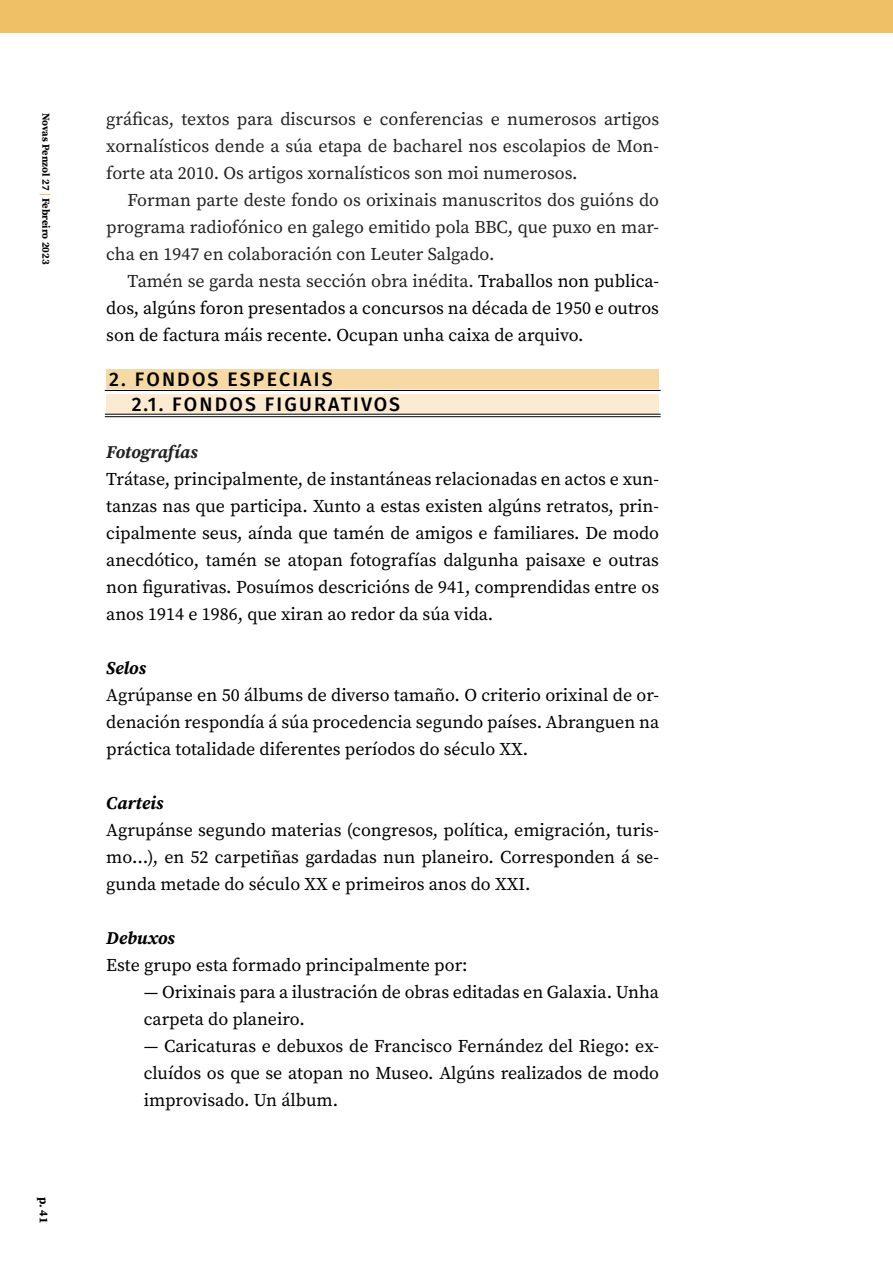
<style>
.page{position:relative;width:893px;height:1263px;background:#fff}
.page>*{position:absolute;margin:0;border:0;box-sizing:border-box;transform-origin:0 0}
.t1{font:500 19.5px "Fira Sans";letter-spacing:.11em;color:#000}
.t2{font:18px/27px "Source Serif Pro";color:#000;text-align:justify}
.t3{font:18px/27px "Source Serif Pro";color:#222;text-align:justify}
.t4{font:italic 700 18px "Source Serif Pro";color:#000}
.t5{font:italic 700 18px "Source Serif Pro";color:#222}
.t6{font:700 12px "Source Serif Pro";color:#000}
.t7{font:700 10.5px "Source Serif Pro";color:#000}
.s1{color:#f0c066}
.s2{color:#222}
</style>
<div class="page">
<div style="left:0;top:0;width:893px;height:33px;background:#f0c066"></div>
<div style="left:106px;top:369px;width:553px;height:20px;background:#f6d9a3"></div>
<hr style="left:105px;top:390px;width:556px;height:1px;background:#000">
<div style="left:106px;top:394px;width:553px;height:20px;background:#fbecd1"></div>
<hr style="left:105px;top:416px;width:556px;height:1px;background:#000">
<hr style="left:105px;top:414px;width:556px;height:1px;background:#000">
<p class="t7" style="left:53px;top:113px;width:153px;rotate:90deg">Novas Penzol 27 <span class="s1">|</span> Febreiro 2023</p>
<p class="t6" style="left:52px;top:1196px;width:28px;rotate:90deg">p. 41</p>
<p class="t3" style="left:106px;top:106px;width:554px">gráficas, textos para discursos e conferencias e numerosos artigos xornalísticos dende a súa etapa de bacharel nos escolapios de Mon&shy;forte ata 2010. Os artigos xornalísticos son moi numerosos.</p>
<p class="t3" style="left:106px;top:187px;width:554px;text-indent:21px">Forman parte deste fondo os orixinais manuscritos dos guións do programa radiofónico en galego emitido pola BBC, que puxo en mar&shy;cha en 1947 en colaboración con Leuter Salgado.</p>
<p class="t2" style="left:106px;top:268px;width:554px;text-indent:21px"><span class="s2">Tamén se garda nesta sección obra inédita.</span> Traballos non publica&shy;dos, algúns foron presentados a concursos na década de 1950 e outros son de factura máis recente. Ocupan unha caixa de arquivo.</p>
<p class="t1" style="left:109px;top:366px;width:225px">2. FONDOS ESPECIAIS</p>
<p class="t1" style="left:132px;top:391px;width:270px">2.1. FONDOS FIGURATIVOS</p>
<p class="t5" style="left:106px;top:439px;width:93px">Fotografías</p>
<p class="t2" style="left:106px;top:465px;width:554px">Trátase, principalmente, de instantáneas relacionadas en actos e xun&shy;tanzas nas que participa. Xunto a estas existen algúns retratos, prin&shy;cipalmente seus, aínda que tamén de amigos e familiares. De modo anecdótico, tamén se atopan fotografías dalgunha paisaxe e outras non figurativas. Posuímos descricións de 941, comprendidas entre os anos 1914 e 1986, que xiran ao redor da súa vida.</p>
<p class="t4" style="left:106px;top:655px;width:41px">Selos</p>
<p class="t2" style="left:106px;top:681px;width:554px">Agrúpanse en 50 álbums de diverso tamaño. O criterio orixinal de or&shy;denación respondía á súa procedencia segundo países. Abranguen na práctica totalidade diferentes períodos do século XX.</p>
<p class="t4" style="left:106px;top:790px;width:59px">Carteis</p>
<p class="t2" style="left:106px;top:816px;width:554px">Agrupánse segundo materias (congresos, política, emigración, turis&shy;mo…), en 52 carpetiñas gardadas nun planeiro. Corresponden á se&shy;gunda metade do século XX e primeiros anos do XXI.</p>
<p class="t4" style="left:106px;top:925px;width:70px">Debuxos</p>
<p class="t2" style="left:106px;top:951px;width:363px">Este grupo esta formado principalmente por:</p>
<p class="t2" style="left:144px;top:978px;width:517px">— Orixinais para a ilustración de obras editadas en Galaxia. Unha carpeta do planeiro.</p>
<p class="t2" style="left:144px;top:1032px;width:517px">— Caricaturas e debuxos de Francisco Fernández del Riego: ex&shy;cluídos os que se atopan no Museo. Algúns realizados de modo improvisado. Un álbum.</p>
</div>
